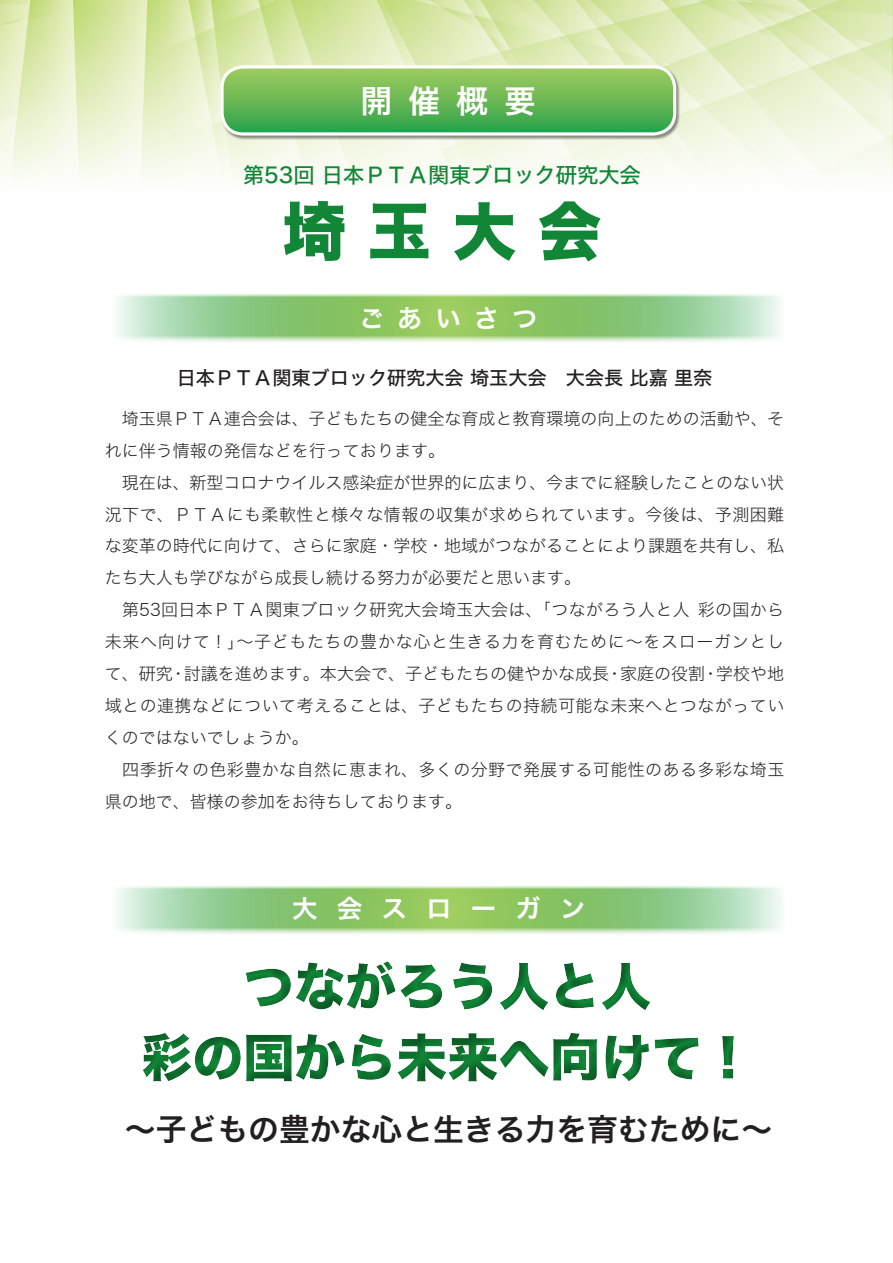
<style>
.page{position:relative;width:893px;height:1263px;background:#fff}
.page>*{position:absolute;margin:0;border:0;box-sizing:border-box;transform-origin:0 0}
.t1{font:63.75px "Hira Kaku Std W8";color:#118637}
.t2{font:51px/71.2px "Hira Kaku Std W8";color:#118637;text-align:center}
.t3{font:31.95px "Hira Kaku Std W6";color:#fff}
.t4{font:30.9px "Hira Kaku Std W6";color:#231f20}
.t5{font:25.5px "Hira Kaku Std W6";letter-spacing:.75em;color:#fff}
.t6{font:21.3px "Hira Kaku Std W5";color:#118637}
.t7{font:19.2px "Hira Kaku Std W5";color:#231f20}
.t8{font:16.95px/32px "Hira Kaku Std W2";color:#231f20}
</style>
<div class="page">
<img style="left:0;top:0;width:893px;height:181px">
<div style="left:220px;top:65px;width:461px;height:75px;background:#231f20;opacity:.5"></div>
<svg style="left:222px;top:67px;width:453px;height:67px;background:#68b756"></svg>
<div style="left:220px;top:65px;width:456px;height:71px;border:3px solid #fff;border-radius:21px"></div>
<svg style="left:117px;top:294px;width:664px;height:48px;background:#a3d290"></svg>
<svg style="left:117px;top:886px;width:664px;height:48px;background:#a3d290"></svg>
<div style="left:129px;top:945px;width:620px;height:155px;background:#231f20;opacity:.5"></div>
<h3 class="t3" style="left:361px;top:76px;width:177px">開催概要</h3>
<p class="t6" style="left:243px;top:158px;width:399px">第53回 ⽇本ＰＴＡ関東ブロック研究⼤会</p>
<h1 class="t1" style="left:282px;top:196px;width:320px">埼⽟⼤会</h1>
<h3 class="t5" style="left:359px;top:299px;width:180px">ごあいさつ</h3>
<p class="t7" style="left:177px;top:363px;width:537px">⽇本ＰＴＡ関東ブロック研究⼤会 埼⽟⼤会　⼤会⻑ ⽐嘉 ⾥奈</p>
<p class="t8" style="left:105px;top:402px;width:681px">　埼⽟県ＰＴＡ連合会は、⼦どもたちの健全な育成と教育環境の向上のための活動や、それに伴う情報の発信などを⾏っております。<br>　現在は、新型コロナウイルス感染症が世界的に広まり、今までに経験したことのない状況下で、ＰＴＡにも柔軟性と様々な情報の収集が求められています。今後は、予測困難な変⾰の時代に向けて、さらに家庭・学校・地域がつながることにより課題を共有し、私たち⼤⼈も学びながら成⻑し続ける努⼒が必要だと思います。<br>　第53回⽇本ＰＴＡ関東ブロック研究⼤会埼⽟⼤会は、「つながろう⼈と⼈ 彩の国から未来へ向けて！」〜⼦どもたちの豊かな⼼と⽣きる⼒を育むために〜をスローガンとして、研究・討議を進めます。本⼤会で、⼦どもたちの健やかな成⻑・家庭の役割・学校や地域との連携などについて考えることは、⼦どもたちの持続可能な未来へとつながっていくのではないでしょうか。<br>　四季折々の⾊彩豊かな⾃然に恵まれ、多くの分野で発展する可能性のある多彩な埼⽟県の地で、皆様の参加をお待ちしております。</p>
<h3 class="t5" style="left:292px;top:888px;width:295px">大会スローガン</h3>
<h2 class="t2" style="left:141px;top:952px;width:614px">つながろう人と人<br>彩の国から未来へ向けて！</h2>
<h3 class="t4" style="left:125px;top:1105px;width:649px">～子どもの豊かな心と生きる力を育むために～</h3>
</div>
